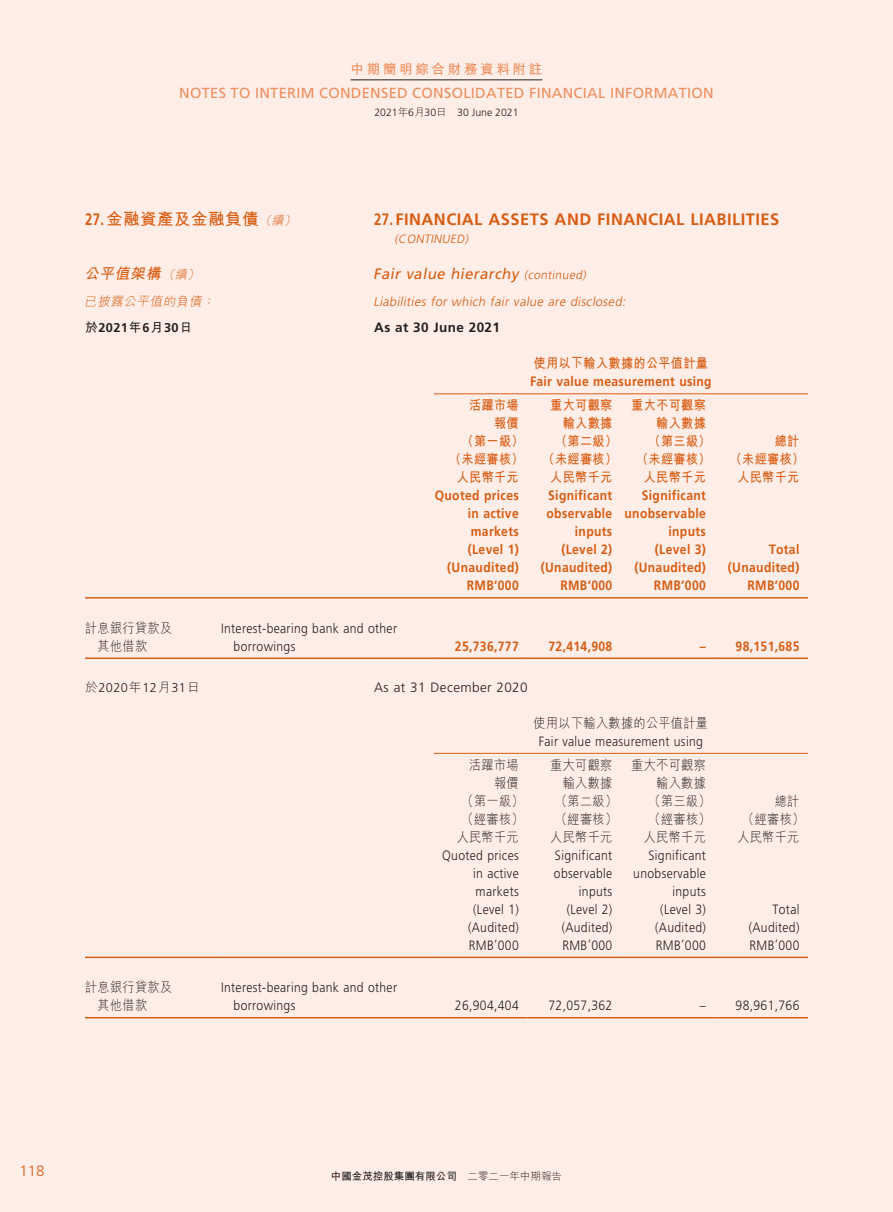
<style>
.page{position:relative;width:893px;height:1212px;background:#ffeee7}
.page>*{position:absolute;margin:0;border:0;box-sizing:border-box;transform-origin:0 0}
.t1{font:700 16.5px "Frutiger LT Std";letter-spacing:.03em;color:#d75d14;scale:.8 1}
.t2{font:700 16.5px "M Hei HK";letter-spacing:.03em;color:#d75d14}
.t3{font:italic 15px "Frutiger LT Std";color:#d75d14}
.t4{font:italic 700 15px "M Hei HK";color:#d75d14}
.t5{font:300 15px "Frutiger LT Std";color:#d75d14}
.t6{font:14.7px "Frutiger LT Std";letter-spacing:.02em;color:#ee8e5d}
.t7{font:300 13.5px/18px "Frutiger LT Std";letter-spacing:.03em;color:#231f20;scale:.9 1}
.t8{font:700 13.5px/18px "Frutiger LT Std";letter-spacing:.03em;color:#d75d14;text-align:right;scale:.9 1}
.t9{font:300 13.5px/18px "M Hei HK";letter-spacing:.03em;color:#231f20;scale:.9 1}
.t10{font:700 13.5px/18px "M Hei HK";letter-spacing:.03em;color:#d75d14;text-align:center;scale:.9 1}
.t11{font:300 13.5px "Frutiger LT Std";letter-spacing:.03em;color:#231f20}
.t12{font:700 13.5px "Frutiger LT Std";letter-spacing:.03em;color:#231f20}
.t13{font:700 13.5px "M Hei HK";letter-spacing:.2em;color:#ee8e5d}
.t14{font:italic 300 12.75px "Frutiger LT Std";color:#d75d14}
.t15{font:300 12.75px "Frutiger LT Std";letter-spacing:.03em;color:#231f20}
.t16{font:700 12.75px "Frutiger LT Std";letter-spacing:.03em;color:#231f20}
.t17{font:italic 300 12.75px "M Hei HK";color:#d75d14}
.t18{font:italic 300 12px "Frutiger LT Std";color:#d75d14}
.t19{font:700 10.5px "M Hei HK";color:#231f20}
.t20{font:300 10.5px "Frutiger LT Std";color:#231f20}
.s1{font-family:"M Hei HK"}
.s2{font-family:"Frutiger LT Std"}
.s3{font-weight:300;font-style:italic;font-size:12px}
.s4{font-weight:300;font-size:12px}
.s5{font-weight:300}
</style>
<div class="page">
<hr style="left:351px;top:80px;width:191px;height:1px;background:#231f20">
<hr style="left:434px;top:393px;width:374px;height:1px;background:#d75d14">
<hr style="left:85px;top:597px;width:136px;height:1px;background:#d75d14">
<hr style="left:221px;top:597px;width:213px;height:1px;background:#d75d14">
<hr style="left:434px;top:597px;width:93px;height:1px;background:#d75d14">
<hr style="left:527px;top:597px;width:94px;height:1px;background:#d75d14">
<hr style="left:621px;top:597px;width:93px;height:1px;background:#d75d14">
<hr style="left:714px;top:597px;width:94px;height:1px;background:#d75d14">
<hr style="left:85px;top:657px;width:136px;height:2px;background:#d75d14">
<hr style="left:221px;top:657px;width:213px;height:2px;background:#d75d14">
<hr style="left:434px;top:657px;width:93px;height:2px;background:#d75d14">
<hr style="left:527px;top:657px;width:94px;height:2px;background:#d75d14">
<hr style="left:621px;top:657px;width:93px;height:2px;background:#d75d14">
<hr style="left:714px;top:657px;width:94px;height:2px;background:#d75d14">
<hr style="left:434px;top:753px;width:374px;height:1px;background:#d75d14">
<hr style="left:85px;top:956px;width:136px;height:2px;background:#d75d14">
<hr style="left:221px;top:956px;width:213px;height:2px;background:#d75d14">
<hr style="left:434px;top:956px;width:93px;height:2px;background:#d75d14">
<hr style="left:527px;top:956px;width:94px;height:2px;background:#d75d14">
<hr style="left:621px;top:956px;width:93px;height:2px;background:#d75d14">
<hr style="left:714px;top:956px;width:94px;height:2px;background:#d75d14">
<hr style="left:85px;top:1017px;width:136px;height:1px;background:#d75d14">
<hr style="left:221px;top:1017px;width:213px;height:1px;background:#d75d14">
<hr style="left:434px;top:1017px;width:93px;height:1px;background:#d75d14">
<hr style="left:527px;top:1017px;width:94px;height:1px;background:#d75d14">
<hr style="left:621px;top:1017px;width:93px;height:1px;background:#d75d14">
<hr style="left:714px;top:1017px;width:94px;height:1px;background:#d75d14">
<p class="t13" style="left:351px;top:59px;width:193px">中期簡明綜合財務資料附註</p>
<p class="t6" style="left:179px;top:84px;width:536px">NOTES TO INTERIM CONDENSED CONSOLIDATED FINANCIAL INFORMATION</p>
<p class="t20" style="left:374px;top:106px;width:146px">2021<span class="s1">年</span>6<span class="s1">月</span>30<span class="s1">日　</span>30 June 2021</p>
<p class="t2" style="left:85px;top:207px;width:215px"><span class="s2">27.</span>金融資產及金融負債<span class="s3">（續）</span></p>
<p class="t4" style="left:84px;top:263px;width:119px">公平值架構<span class="s4">（續）</span></p>
<p class="t17" style="left:84px;top:294px;width:134px">已披露公平值的負債：</p>
<p class="t16" style="left:85px;top:320px;width:109px"><span class="s1">於</span>2021<span class="s1">年</span>6<span class="s1">月</span>30<span class="s1">日</span></p>
<p class="t1" style="left:374px;top:210px;width:508px">27. FINANCIAL ASSETS AND FINANCIAL LIABILITIES</p>
<p class="t18" style="left:395px;top:232px;width:77px">(CONTINUED)</p>
<p class="t3" style="left:373px;top:265px;width:216px">Fair value hierarchy <span class="s4">(continued)</span></p>
<p class="t14" style="left:373px;top:294px;width:256px">Liabilities for which fair value are disclosed:</p>
<p class="t12" style="left:374px;top:319px;width:127px">As at 30 June 2021</p>
<p class="t10" style="left:534px;top:353px;width:195px">使用以下輸入數據的公平值計量</p>
<p class="t8" style="left:530px;top:372px;width:203px">Fair value measurement using</p>
<p class="t10" style="left:469px;top:395px;width:57px">活躍市場</p>
<p class="t10" style="left:494px;top:413px;width:29px">報價</p>
<p class="t10" style="left:462px;top:431px;width:71px">（第一級）</p>
<p class="t10" style="left:550px;top:395px;width:76px">重大可觀察輸入數據<br>（第二級）</p>
<p class="t10" style="left:631px;top:395px;width:84px">重大不可觀察</p>
<p class="t10" style="left:656px;top:413px;width:57px">輸入數據</p>
<p class="t10" style="left:649px;top:431px;width:71px">（第三級）</p>
<p class="t10" style="left:775px;top:431px;width:29px">總計</p>
<p class="t10" style="left:449px;top:449px;width:84px">（未經審核）</p>
<p class="t10" style="left:543px;top:449px;width:84px">（未經審核）</p>
<p class="t10" style="left:636px;top:449px;width:84px">（未經審核）</p>
<p class="t10" style="left:730px;top:449px;width:84px">（未經審核）</p>
<p class="t10" style="left:457px;top:467px;width:71px">人民幣千元</p>
<p class="t10" style="left:550px;top:467px;width:71px">人民幣千元</p>
<p class="t10" style="left:644px;top:467px;width:71px">人民幣千元</p>
<p class="t10" style="left:737px;top:467px;width:71px">人民幣千元</p>
<p class="t8" style="left:468px;top:487px;width:58px;text-align:justify;text-indent:-33px">Quoted prices in active markets (Level 1)</p>
<p class="t8" style="left:546px;top:487px;width:75px">Significant observable inputs (Level 2)</p>
<p class="t8" style="left:624px;top:487px;width:92px">Significant unobservable inputs<br>(Level 3)</p>
<p class="t8" style="left:769px;top:541px;width:35px">Total</p>
<p class="t8" style="left:447px;top:559px;width:81px">(Unaudited)</p>
<p class="t8" style="left:541px;top:559px;width:81px">(Unaudited)</p>
<p class="t8" style="left:634px;top:559px;width:81px">(Unaudited)</p>
<p class="t8" style="left:728px;top:559px;width:81px">(Unaudited)</p>
<p class="t8" style="left:467px;top:577px;width:59px">RMB’000</p>
<p class="t8" style="left:560px;top:577px;width:59px">RMB’000</p>
<p class="t8" style="left:654px;top:577px;width:59px">RMB’000</p>
<p class="t8" style="left:747px;top:577px;width:59px">RMB’000</p>
<p class="t9" style="left:98px;top:619px;width:84px;text-indent:-12px">計息銀行貸款及其他借款</p>
<p class="t7" style="left:234px;top:619px;width:183px;text-indent:-12px">Interest-bearing bank and other borrowings</p>
<p class="t8" style="left:455px;top:637px;width:72px">25,736,777</p>
<p class="t8" style="left:548px;top:637px;width:72px">72,414,908</p>
<p class="t8" style="left:700px;top:637px;width:112px">– 98,151,685</p>
<p class="t11" style="left:374px;top:679px;width:155px">As at 31 December 2020</p>
<p class="t9" style="left:534px;top:713px;width:195px">使用以下輸入數據的公平值計量</p>
<p class="t7" style="left:539px;top:732px;width:184px">Fair value measurement using</p>
<p class="t9" style="left:469px;top:756px;width:57px">活躍市場</p>
<p class="t9" style="left:494px;top:774px;width:29px">報價</p>
<p class="t9" style="left:462px;top:792px;width:71px">（第一級）</p>
<p class="t15" style="left:85px;top:680px;width:116px"><span class="s1">於</span>2020<span class="s1">年</span>12<span class="s1">月</span>31<span class="s1">日</span></p>
<p class="t9" style="left:550px;top:756px;width:76px;text-align:center">重大可觀察輸入數據<br>（第二級）</p>
<p class="t9" style="left:631px;top:756px;width:84px">重大不可觀察</p>
<p class="t9" style="left:656px;top:774px;width:57px">輸入數據</p>
<p class="t9" style="left:649px;top:792px;width:71px">（第三級）</p>
<p class="t9" style="left:775px;top:792px;width:29px">總計</p>
<p class="t9" style="left:461px;top:810px;width:71px">（經審核）</p>
<p class="t9" style="left:555px;top:810px;width:71px">（經審核）</p>
<p class="t9" style="left:649px;top:810px;width:71px">（經審核）</p>
<p class="t9" style="left:742px;top:810px;width:71px">（經審核）</p>
<p class="t9" style="left:457px;top:828px;width:71px">人民幣千元</p>
<p class="t9" style="left:550px;top:828px;width:71px">人民幣千元</p>
<p class="t9" style="left:644px;top:828px;width:71px">人民幣千元</p>
<p class="t9" style="left:737px;top:828px;width:71px">人民幣千元</p>
<p class="t7" style="left:473px;top:846px;width:52px;text-align:justify;text-indent:-31px">Quoted prices in active markets (Level 1)</p>
<p class="t7" style="left:554px;top:846px;width:66px;text-align:right">Significant observable inputs (Level 2)</p>
<p class="t7" style="left:633px;top:846px;width:82px;text-align:right">Significant unobservable inputs<br>(Level 3)</p>
<p class="t7" style="left:772px;top:900px;width:32px">Total</p>
<p class="t9" style="left:98px;top:978px;width:84px;text-indent:-12px">計息銀行貸款及其他借款</p>
<p class="t7" style="left:234px;top:979px;width:183px;text-indent:-12px">Interest-bearing bank and other borrowings</p>
<p class="t7" style="left:468px;top:918px;width:58px">(Audited)</p>
<p class="t7" style="left:562px;top:918px;width:58px">(Audited)</p>
<p class="t7" style="left:655px;top:918px;width:58px">(Audited)</p>
<p class="t7" style="left:749px;top:918px;width:58px">(Audited)</p>
<p class="t7" style="left:469px;top:936px;width:57px">RMB’000</p>
<p class="t7" style="left:562px;top:936px;width:57px">RMB’000</p>
<p class="t7" style="left:656px;top:936px;width:57px">RMB’000</p>
<p class="t7" style="left:749px;top:936px;width:57px">RMB’000</p>
<p class="t7" style="left:455px;top:997px;width:72px">26,904,404</p>
<p class="t7" style="left:548px;top:997px;width:72px">72,057,362</p>
<p class="t7" style="left:700px;top:997px;width:112px">– 98,961,766</p>
<p class="t5" style="left:19px;top:1162px;width:27px">118</p>
<p class="t19" style="left:331px;top:1168px;width:233px">中國金茂控股集團有限公司　<span class="s5">二零二一年中期報告</span></p>
</div>
